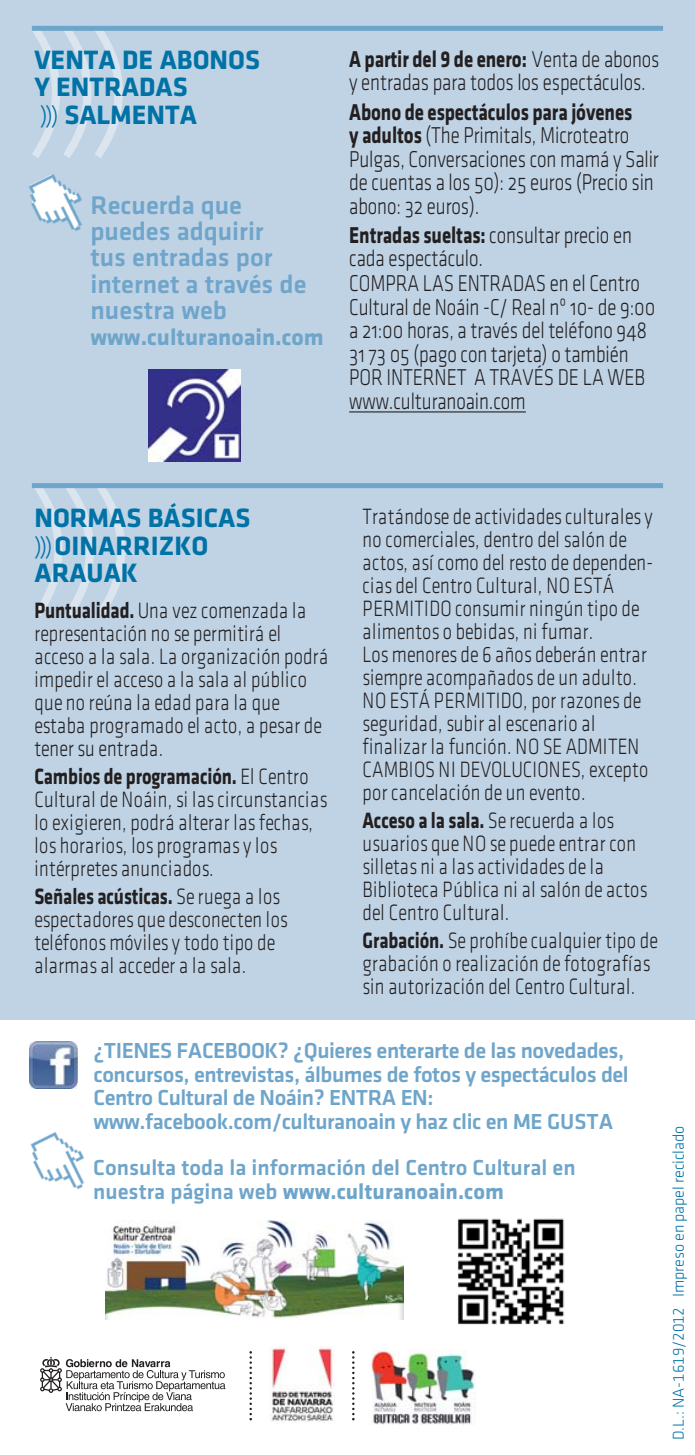
<style>
.page{position:relative;width:695px;height:1455px;background:#fff}
.page>*{position:absolute;margin:0;border:0;box-sizing:border-box;transform-origin:0 0}
.t1{font:700 27.5px/27.5px "Klavika";color:#0072a6}
.t2{font:26.5px/26.2px "Klavika Medium OSTF";color:#6fa5ca}
.t3{font:23.75px/23.8px "Klavika Light OSF";letter-spacing:-.005em;color:#231f20;scale:.8 1}
.t4{font:700 23.75px "Klavika";letter-spacing:-.005em;color:#231f20;scale:.8 1}
.t5{font:700 23.75px "Klavika";color:#6fa5ca}
.t6{font:300 23px/23px "Klavika";letter-spacing:.015em;color:#231f20;scale:.8 1}
.t7{font:22.5px/23.8px "Klavika Medium OSTF";letter-spacing:-.02em;color:#6fa5ca}
.t8{font:22.5px "Klavika Medium OSTF";color:#6fa5ca}
.t9{font:700 22.5px "Klavika";color:#6fa5ca}
.t10{font:16.25px "Klavika Light TF";letter-spacing:-.005em;color:#0072a6}
.s1{font-family:"Klavika Light OSF";font-weight:400;font-size:25px}
.s2{font-family:"Klavika Light OSF";font-weight:400}
.s3{font-family:"Klavika";font-weight:700}
.s4{font-weight:700}
.s5{font-family:"Klavika Medium OSTF";font-weight:400}
</style>
<div class="page">
<img style="left:105px;top:1220px;width:299px;height:99px">
<img style="left:458px;top:1218px;width:107px;height:107px">
<div style="left:0;top:0;width:694px;height:1019px;background:#bfd3e5"></div>
<svg style="left:35px;top:488px;width:90px;height:128px"></svg>
<svg style="left:32px;top:31px;width:91px;height:127px"></svg>
<hr style="left:349px;top:411px;width:176px;height:1px;background:#231f20">
<svg style="left:30px;top:1045px;width:48px;height:44px"></svg>
<img style="left:29px;top:1041px;width:48px;height:47px">
<svg style="left:40px;top:1356px;width:185px;height:54px"></svg>
<img style="left:270px;top:1346px;width:64px;height:77px">
<div style="left:371px;top:1350px;width:105px;height:77px;background:linear-gradient(to right,#faf9fd,#f9f8fa)"></div>
<img style="left:371px;top:1350px;width:104px;height:73px">
<div style="left:32px;top:26px;width:631px;height:5px;background:#6fa5ca"></div>
<div style="left:32px;top:483px;width:631px;height:5px;background:#6fa5ca"></div>
<img style="left:28px;top:174px;width:54px;height:57px">
<img style="left:30px;top:1132px;width:55px;height:58px">
<svg style="left:249px;top:1351px;width:3px;height:69px"></svg>
<svg style="left:352px;top:1351px;width:2px;height:69px"></svg>
<img style="left:148px;top:369px;width:92px;height:92px">
<p class="t1" style="left:34px;top:48px;width:227px">VENTA DE ABONOS<br>Y ENTRADAS<br><span class="s1">)))</span> SALMENTA</p>
<p class="t2" style="left:90px;top:194px;width:217px">Recuerda que puedes adquirir<br>tus entradas por internet a través de nuestra web</p>
<p class="t5" style="left:90px;top:328px;width:235px">www.culturanoain.com</p>
<p class="t4" style="left:349px;top:50px;width:389px">A partir del 9 de enero: <span class="s2">Venta de abonos</span></p>
<p class="t3" style="left:349px;top:73px;width:372px">y entradas para todos los espectáculos.</p>
<p class="t4" style="left:349px;top:103px;width:355px">Abono de espectáculos para jóvenes</p>
<p class="t3" style="left:349px;top:125px;width:388px"><span class="s3">y adultos</span> (The Primitals, Microteatro Pulgas, Conversaciones con mamá y Salir de cuentas a los 50): 25 euros (Precio sin abono: 32 euros).</p>
<p class="t3" style="left:349px;top:225px;width:384px"><span class="s3">Entradas sueltas:</span> consultar precio en cada espectáculo.<br>COMPRA LAS ENTRADAS en el Centro<br>Cultural de Noáin -C/ Real nº 10- de 9:00 a 21:00 horas, a través del teléfono 948<br>31 73 05 (pago con tarjeta) o también<br>POR INTERNET A TRAVÉS DE LA WEB www.culturanoain.com</p>
<p class="t1" style="left:34px;top:506px;width:217px">NORMAS BÁSICAS <span class="s1">)))</span> OINARRIZKO<br>ARAUAK</p>
<p class="t6" style="left:34px;top:601px;width:368px"><span class="s4">Puntualidad.</span> Una vez comenzada la representación no se permitirá el acceso a la sala. La organización podrá impedir el acceso a la sala al público que no reúna la edad para la que estaba programado el acto, a pesar de tener su entrada.</p>
<p class="t6" style="left:34px;top:766px;width:368px"><span class="s4">Cambios de programación.</span> El Centro Cultural de Noáin, si las circunstancias lo exigieren, podrá alterar las fechas, los horarios, los programas y los intérpretes anunciados.</p>
<p class="t6" style="left:34px;top:886px;width:319px"><span class="s4">Señales acústicas.</span> Se ruega a los espectadores que desconecten los teléfonos móviles y todo tipo de alarmas al acceder a la sala.</p>
<p class="t6" style="left:362px;top:506px;width:365px">Tratándose de actividades culturales y no comerciales, dentro del salón de actos, así como del resto de dependen&shy;cias del Centro Cultural, NO ESTÁ PERMITIDO consumir ningún tipo de alimentos o bebidas, ni fumar.<br>Los menores de 6 años deberán entrar siempre acompañados de un adulto.<br>NO ESTÁ PERMITIDO, por razones de seguridad, subir al escenario al finalizar la función. NO SE ADMITEN CAMBIOS NI DEVOLUCIONES, excepto por cancelación de un evento.</p>
<p class="t6" style="left:362px;top:810px;width:358px"><span class="s4">Acceso a la sala.</span> Se recuerda a los usuarios que NO se puede entrar con silletas ni a las actividades de la<br>Biblioteca Pública ni al salón de actos del Centro Cultural.</p>
<p class="t6" style="left:362px;top:930px;width:371px"><span class="s4">Grabación.</span> Se prohíbe cualquier tipo de grabación o realización de fotografías sin autorización del Centro Cultural.</p>
<p class="t7" style="left:93px;top:1039px;width:536px">¿TIENES FACEBOOK? ¿Quieres enterarte de las novedades, concursos, entrevistas, álbumes de fotos y espectáculos del Centro Cultural de Noáin? ENTRA EN: www.facebook.com/culturanoain y haz clic en ME GUSTA</p>
<p class="t8" style="left:93px;top:1158px;width:483px">Consulta toda la información del Centro Cultural en</p>
<p class="t9" style="left:93px;top:1182px;width:412px"><span class="s5">nuestra página web</span> www.culturanoain.com</p>
<p class="t10" style="left:672px;top:1439px;width:315px;rotate:-90deg">D.L.: NA-1619/2012 Impreso en papel reciclado</p>
</div>
